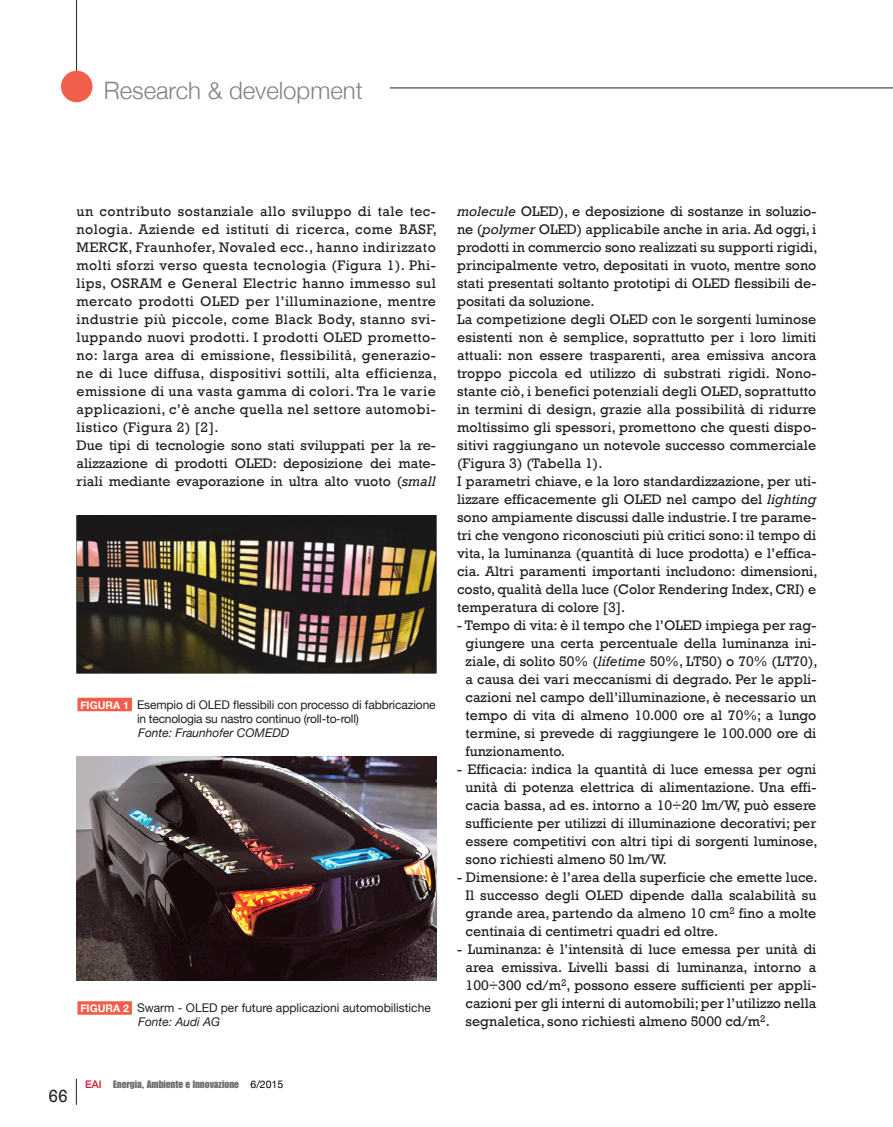
<style>
.page{position:relative;width:893px;height:1127px;background:#fff}
.page>*{position:absolute;margin:0;border:0;box-sizing:border-box;transform-origin:0 0}
.t1{font:300 24px "Helvetica Neue";color:#808285}
.t2{font:18px "Rockwell";color:#231f20}
.t3{font:14.25px/18px "Rockwell";color:#231f20}
.t4{font:14.25px/18px "Rockwell";letter-spacing:.03em;color:#231f20}
.t5{font:12px/14.2px "Helvetica Neue";letter-spacing:-.01em;color:#231f20}
.t6{font:italic 12px "Helvetica Neue";color:#231f20}
.t7{font:10.5px "Impact LT Std";color:#6c6d70}
.s1{font-style:italic}
.s2{font-weight:700;font-size:10.5px;color:#fff}
.s3{font-family:"Helvetica Neue";font-weight:500;color:#d7162e}
.s4{font-family:"Helvetica Neue";color:#000}
</style>
<div class="page">
<hr style="left:76px;top:0;width:1px;height:88px;background:#231f20">
<hr style="left:390px;top:88px;width:503px;height:1px;background:#231f20">
<div style="left:61px;top:71px;width:31px;height:31px;background:#f15e4a;border-radius:50%"></div>
<svg style="left:76px;top:1079px;width:1px;height:26px"></svg>
<div style="left:77px;top:698px;width:55px;height:13px;background:#f15e4a"></div>
<div style="left:77px;top:1001px;width:55px;height:14px;background:#f15e4a"></div>
<img style="left:77px;top:515px;width:359px;height:158px">
<img style="left:77px;top:757px;width:359px;height:224px">
<h1 class="t1" style="left:104px;top:71px;width:261px">Research &amp; development</h1>
<p class="t4" style="left:77px;top:202px;width:362px">un contributo sostanziale allo sviluppo di tale tec&shy;nologia. Aziende ed istituti di ricerca, come BASF, MERCK, Fraunhofer, Novaled ecc., hanno indirizzato molti sforzi verso questa tecnologia (Figura 1). Phi&shy;lips, OSRAM e General Electric hanno immesso sul mercato prodotti OLED per l’illuminazione, mentre industrie più piccole, come Black Body, stanno svi&shy;luppando nuovi prodotti. I prodotti OLED prometto&shy;no: larga area di emissione, flessibilità, generazio&shy;ne di luce diffusa, dispositivi sottili, alta efficienza, emissione di una vasta gamma di colori. Tra le varie applicazioni, c’è anche quella nel settore automobi&shy;listico (Figura 2) [2].<br>Due tipi di tecnologie sono stati sviluppati per la re&shy;alizzazione di prodotti OLED: deposizione dei mate&shy;riali mediante evaporazione in ultra alto vuoto (<span class="s1">small</span></p>
<p class="t3" style="left:457px;top:202px;width:362px"><span class="s1">molecule</span> OLED), e deposizione di sostanze in soluzio&shy;ne (<span class="s1">polymer</span> OLED) applicabile anche in aria. Ad oggi, i prodotti in commercio sono realizzati su supporti rigidi, principalmente vetro, depositati in vuoto, mentre sono stati presentati soltanto prototipi di OLED flessibili de&shy;positati da soluzione.<br>La competizione degli OLED con le sorgenti luminose esistenti non è semplice, soprattutto per i loro limiti attuali: non essere trasparenti, area emissiva ancora troppo piccola ed utilizzo di substrati rigidi. Nono&shy;stante ciò, i benefici potenziali degli OLED, soprattutto in termini di design, grazie alla possibilità di ridurre moltissimo gli spessori, promettono che questi dispo&shy;sitivi raggiungano un notevole successo commerciale (Figura 3) (Tabella 1).<br>I parametri chiave, e la loro standardizzazione, per uti&shy;lizzare efficacemente gli OLED nel campo del <span class="s1">lighting </span>sono ampiamente discussi dalle industrie. I tre parame&shy;tri che vengono riconosciuti più critici sono: il tempo di vita, la luminanza (quantità di luce prodotta) e l’effica&shy;cia. Altri paramenti importanti includono: dimensioni, costo, qualità della luce (Color Rendering Index, CRI) e temperatura di colore [3].</p>
<p class="t3" style="left:466px;top:616px;width:353px;text-indent:-9px">- Tempo di vita: è il tempo che l’OLED impiega per rag&shy;giungere una certa percentuale della luminanza ini&shy;ziale, di solito 50% (<span class="s1">lifetime</span> 50%, LT50) o 70% (LT70), a causa dei vari meccanismi di degrado. Per le appli&shy;cazioni nel campo dell’illuminazione, è necessario un tempo di vita di almeno 10.000 ore al 70%; a lungo termine, si prevede di raggiungere le 100.000 ore di funzionamento.</p>
<p class="t3" style="left:466px;top:760px;width:353px;text-indent:-9px">- Efficacia: indica la quantità di luce emessa per ogni unità di potenza elettrica di alimentazione. Una effi&shy;cacia bassa, ad es. intorno a 10÷20 lm/W, può essere sufficiente per utilizzi di illuminazione decorativi; per essere competitivi con altri tipi di sorgenti luminose, sono richiesti almeno 50 lm/W.</p>
<p class="t3" style="left:466px;top:868px;width:353px;text-align:justify;text-indent:-9px">- Dimensione: è l’area della superficie che emette luce.<br>Il successo degli OLED dipende dalla scalabilità su grande area, partendo da almeno 10 cm<sup>2</sup> fino a molte centinaia di centimetri quadri ed oltre.</p>
<p class="t3" style="left:466px;top:940px;width:352px;text-align:justify;text-indent:-9px">- Luminanza: è l’intensità di luce emessa per unità di area emissiva. Livelli bassi di luminanza, intorno a 100÷300 cd/m<sup>2</sup>, possono essere sufficienti per appli&shy;cazioni per gli interni di automobili; per l’utilizzo nella segnaletica, sono richiesti almeno 5000 cd/m<sup>2</sup>.</p>
<p class="t5" style="left:137px;top:698px;width:300px;text-indent:-57px"><span class="s2">FIGURA 1</span> Esempio di OLED flessibili con processo di fabbricazione in tecnologia su nastro continuo (roll-to-roll)</p>
<p class="t6" style="left:138px;top:724px;width:153px">Fonte: Fraunhofer COMEDD</p>
<p class="t5" style="left:138px;top:1001px;width:294px;text-indent:-58px"><span class="s2">FIGURA 2</span> Swarm - OLED per future applicazioni automobilistiche<br><span class="s1">Fonte: Audi AG</span></p>
<p class="t2" style="left:49px;top:1086px;width:21px">66</p>
<p class="t7" style="left:85px;top:1078px;width:200px"><span class="s3">EAI</span> Energia, Ambiente e Innovazione <span class="s4">6/2015</span></p>
</div>
